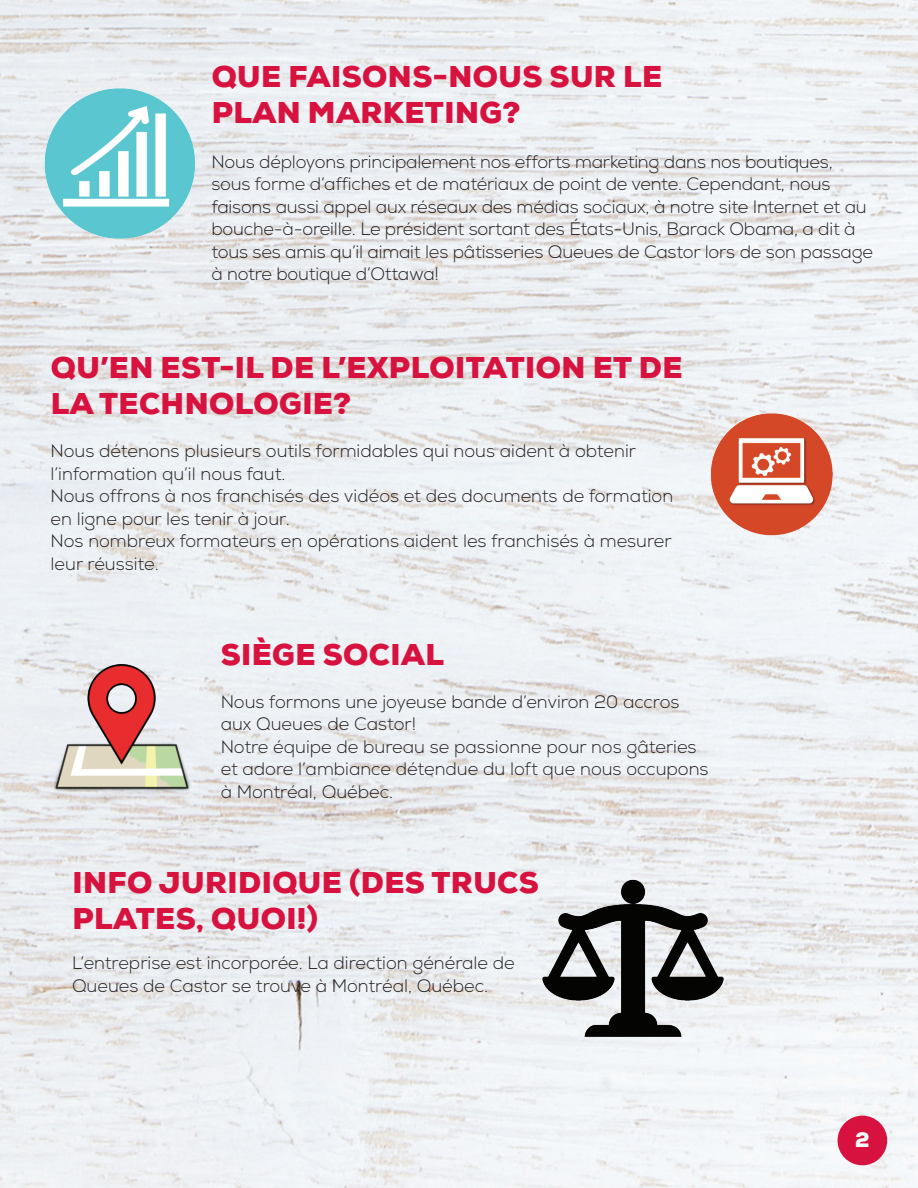
<style>
.page{position:relative;width:918px;height:1188px;background:#fff}
.page>*{position:absolute;margin:0;border:0;box-sizing:border-box;transform-origin:0 0}
.t1{font:900 30px/36px "Nexa";letter-spacing:.015em;color:#d7123e}
.t2{font:900 21px "Nexa";color:#fff}
.t3{font:300 18px/22.5px "Nexa";letter-spacing:-.005em;color:#231f20}
</style>
<div class="page">
<img style="left:0;top:0;width:918px;height:1188px">
<div style="left:838px;top:1116px;width:49px;height:49px;background:#d7123e;border-radius:50%"></div>
<img style="left:710px;top:412px;width:123px;height:123px">
<img style="left:52px;top:664px;width:140px;height:129px">
<img style="left:537px;top:870px;width:192px;height:191px">
<img style="left:44px;top:88px;width:152px;height:151px">
<h1 class="t1" style="left:212px;top:59px;width:452px">QUE FAISONS-NOUS SUR LE<br>PLAN MARKETING?</h1>
<p class="t3" style="left:211px;top:151px;width:663px">Nous déployons principalement nos efforts marketing dans nos boutiques, sous forme d’affiches et de matériaux de point de vente. Cependant, nous faisons aussi appel aux réseaux des médias sociaux, à notre site Internet et au bouche-à-oreille. Le président sortant des États-Unis, Barack Obama, a dit à tous ses amis qu’il aimait les pâtisseries Queues de Castor lors de son passage à notre boutique d’Ottawa!</p>
<h1 class="t1" style="left:51px;top:350px;width:633px">QU’EN EST-IL DE L’EXPLOITATION ET DE<br>LA TECHNOLOGIE?</h1>
<p class="t3" style="left:51px;top:440px;width:624px">Nous détenons plusieurs outils formidables qui nous aident à obtenir l’information qu’il nous faut.<br>Nous offrons à nos franchisés des vidéos et des documents de formation en ligne pour les tenir à jour.<br>Nos nombreux formateurs en opérations aident les franchisés à mesurer leur réussite.</p>
<h1 class="t1" style="left:221px;top:636px;width:225px">SIÈGE SOCIAL</h1>
<p class="t3" style="left:221px;top:691px;width:489px">Nous formons une joyeuse bande d’environ 20 accros aux Queues de Castor!<br>Notre équipe de bureau se passionne pour nos gâteries et adore l’ambiance détendue du loft que nous occupons à Montréal, Québec.</p>
<h1 class="t1" style="left:73px;top:865px;width:468px">INFO JURIDIQUE (DES TRUCS<br>PLATES, QUOI!)</h1>
<p class="t3" style="left:72px;top:952px;width:444px">L’entreprise est incorporée. La direction générale de<br>Queues de Castor se trouve à Montréal, Québec.</p>
<p class="t2" style="left:855px;top:1126px;width:16px">2</p>
</div>
